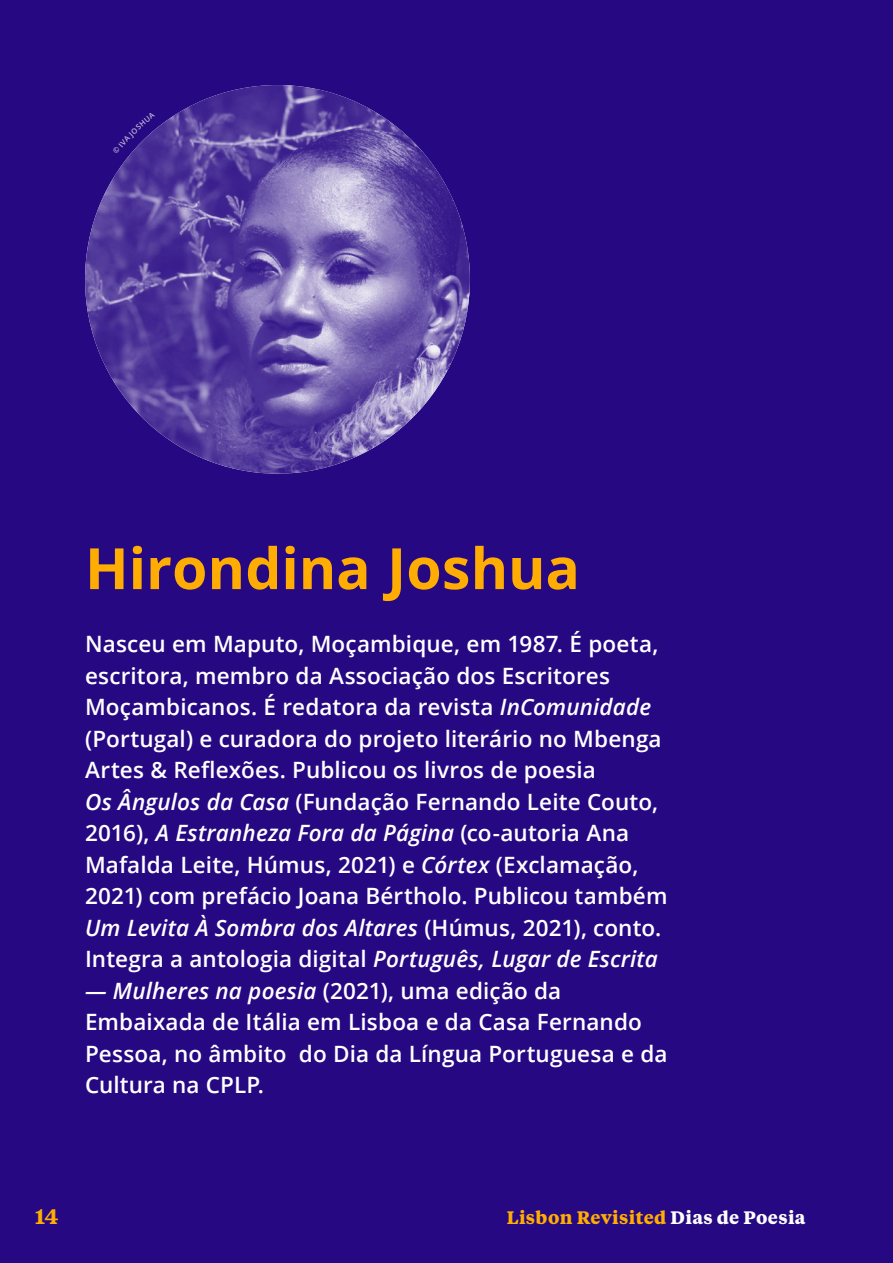
<style>
.page{position:relative;width:893px;height:1263px;background:#260882}
.page>*{position:absolute;margin:0;border:0;box-sizing:border-box;transform-origin:0 0}
.t1{font:700 57px "Open Sans";color:#ffac03}
.t2{font:600 22.5px/31.5px "Open Sans";letter-spacing:.005em;color:#fff}
.t3{font:700 21px "Tiempos Text";color:#ffac03}
.t4{font:700 18px "Tiempos Text";letter-spacing:.02em;color:#ffac03}
.s1{font-style:italic}
.s2{color:#fff}
</style>
<div class="page">
<img style="left:85px;top:85px;width:385px;height:389px">
<svg style="left:113px;top:112px;width:42px;height:42px"></svg>
<h1 class="t1" style="left:85px;top:528px;width:496px">Hirondina Joshua</h1>
<p class="t2" style="left:85px;top:628px;width:578px">Nasceu em Maputo, Moçambique, em 1987. É poeta, escritora, membro da Associação dos Escritores Moçambicanos. É redatora da revista <span class="s1">InComunidade </span>(Portugal) e curadora do projeto literário no Mbenga</p>
<p class="t2" style="left:85px;top:754px;width:512px">Artes &amp; Reflexões. Publicou os livros de poesia</p>
<p class="t2" style="left:85px;top:785px;width:584px"><span class="s1">Os Ângulos da Casa</span> (Fundação Fernando Leite Couto, 2016), <span class="s1">A Estranheza Fora da Página</span> (co-autoria Ana Mafalda Leite, Húmus, 2021) e <span class="s1">Córtex</span> (Exclamação, 2021) com prefácio Joana Bértholo. Publicou também <span class="s1">Um Levita À Sombra dos Altares</span> (Húmus, 2021), conto.<br>Integra a antologia digital <span class="s1">Português, Lugar de Escrita</span></p>
<p class="t2" style="left:85px;top:974px;width:584px"><span class="s1">— Mulheres na poesia</span> (2021), uma edição da Embaixada de Itália em Lisboa e da Casa Fernando Pessoa, no âmbito do Dia da Língua Portuguesa e da Cultura na CPLP.</p>
<p class="t3" style="left:35px;top:1201px;width:25px">14</p>
<p class="t4" style="left:507px;top:1204px;width:300px">Lisbon Revisited <span class="s2">Dias de Poesia</span></p>
</div>
